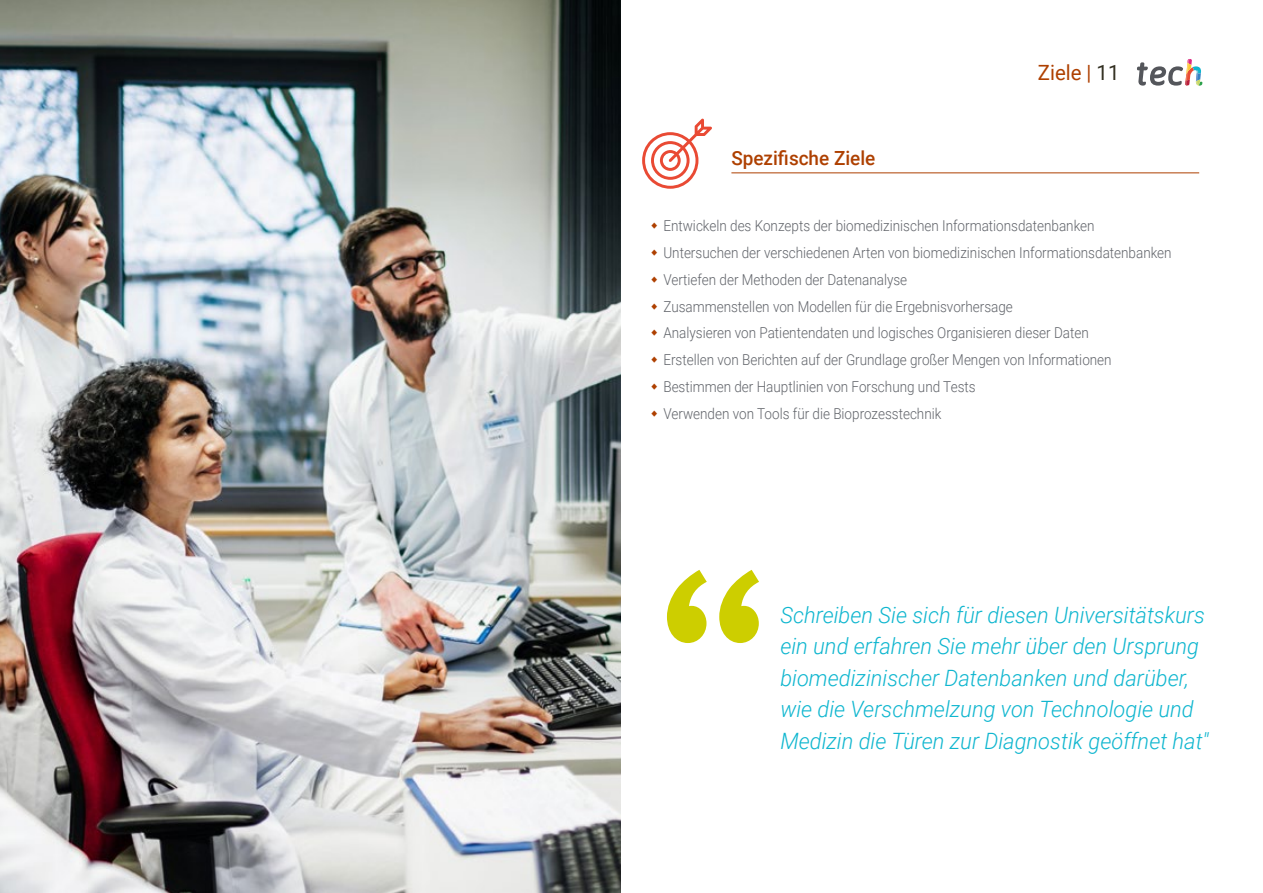
<style>
.page{position:relative;width:1263px;height:893px;background:#fff}
.page>*{position:absolute;margin:0;border:0;box-sizing:border-box;transform-origin:0 0}
.t1{font:italic 300 22.5px/31.5px "Roboto";color:#0fb6cf}
.t2{font:21px "Roboto";color:#ae4000}
.t3{font:500 19.5px "Roboto";color:#ae4000}
.t4{font:300 15px/26.7px "Roboto";color:#61646a;scale:.9 1}
.s1{color:#312e20}
</style>
<div class="page">
<hr style="left:731px;top:172px;width:468px;height:1px;background:#ae4000">
<svg style="left:1137px;top:59px;width:65px;height:27px"></svg>
<svg style="left:642px;top:119px;width:70px;height:70px"></svg>
<img style="left:0;top:0;width:621px;height:893px">
<svg style="left:667px;top:570px;width:92px;height:73px"></svg>
<h3 class="t3" style="left:731px;top:144px;width:145px">Spezifische Ziele</h3>
<h2 class="t2" style="left:1038px;top:57px;width:83px">Ziele | <span class="s1">11</span></h2>
<p class="t4" style="left:663px;top:212px;width:566px">Entwickeln des Konzepts der biomedizinischen Informationsdatenbanken Untersuchen der verschiedenen Arten von biomedizinischen Informationsdatenbanken Vertiefen der Methoden der Datenanalyse<br>Zusammenstellen von Modellen für die Ergebnisvorhersage<br>Analysieren von Patientendaten und logisches Organisieren dieser Daten<br>Erstellen von Berichten auf der Grundlage großer Mengen von Informationen Bestimmen der Hauptlinien von Forschung und Tests<br>Verwenden von Tools für die Bioprozesstechnik</p>
<h1 class="t1" style="left:780px;top:598px;width:430px">Schreiben Sie sich für diesen Universitätskurs ein und erfahren Sie mehr über den Ursprung biomedizinischer Datenbanken und darüber, wie die Verschmelzung von Technologie und Medizin die Türen zur Diagnostik geöffnet hat"</h1>
</div>
